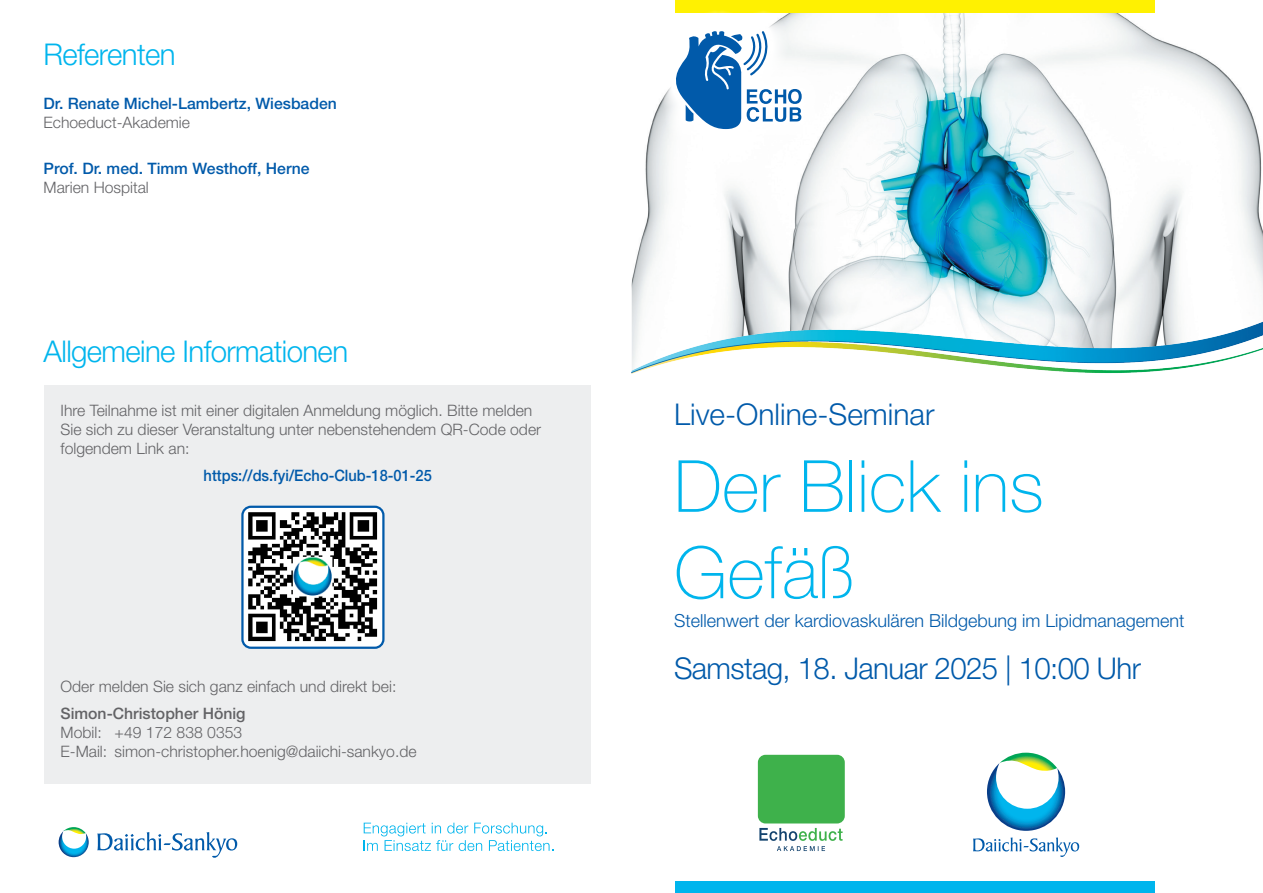
<style>
.page{position:relative;width:1263px;height:893px;background:#fff}
.page>*{position:absolute;margin:0;border:0;box-sizing:border-box;transform-origin:0 0}
.t1{font:100 72px/86.4px "Helvetica Neue LT Std";color:#00b5ed}
.t2{font:300 30px "Helvetica Neue LT Std";letter-spacing:-.02em;color:#00b5ed}
.t3{font:300 30px "Helvetica Neue LT Std";letter-spacing:-.02em;color:#015aaa}
.t4{font:300 30px "Helvetica Neue LT Std";color:#015aaa}
.t5{font:300 18px "Helvetica Neue LT Std";color:#015aaa}
.t6{font:300 15.75px/18.9px "Helvetica Neue LT Std";color:#636366}
.t7{font:500 15.75px "Helvetica Neue LT Std";color:#015aaa}
.t8{font:500 15.75px "Helvetica Neue LT Std";color:#015aaa;scale:.93 1}
.t9{font:500 15.75px "Helvetica Neue LT Std";color:#636366}
</style>
<div class="page">
<div style="left:758px;top:755px;width:87px;height:68px;background:#3eb14b;border-radius:8px"></div>
<svg style="left:759px;top:828px;width:83px;height:23px"></svg>
<img style="left:632px;top:9px;width:631px;height:309px">
<img style="left:631px;top:318px;width:632px;height:55px">
<svg style="left:973px;top:837px;width:106px;height:20px"></svg>
<svg style="left:987px;top:753px;width:78px;height:78px"></svg>
<div style="left:675px;top:0;width:479px;height:12px;background:#fff101"></div>
<div style="left:675px;top:882px;width:479px;height:11px;background:#00b5ed"></div>
<svg style="left:655px;top:10px;width:168px;height:140px"></svg>
<svg style="left:675px;top:31px;width:127px;height:98px"></svg>
<div style="left:44px;top:385px;width:547px;height:398px;background:#edeeef"></div>
<img style="left:244px;top:507px;width:139px;height:141px">
<div style="left:241px;top:506px;width:143px;height:143px;border:2px solid #015aaa;border-radius:9px"></div>
<svg style="left:97px;top:832px;width:140px;height:26px"></svg>
<svg style="left:59px;top:827px;width:30px;height:30px"></svg>
<svg style="left:364px;top:823px;width:189px;height:28px"></svg>
<h2 class="t2" style="left:44px;top:36px;width:133px">Referenten</h2>
<p class="t7" style="left:44px;top:94px;width:295px">Dr. Renate Michel-Lambertz, Wiesbaden</p>
<p class="t6" style="left:44px;top:113px;width:148px">Echoeduct-Akademie</p>
<p class="t7" style="left:44px;top:159px;width:268px">Prof. Dr. med. Timm Westhoff, Herne</p>
<p class="t6" style="left:44px;top:178px;width:107px">Marien Hospital</p>
<h2 class="t2" style="left:44px;top:333px;width:306px">Allgemeine Informationen</h2>
<p class="t6" style="left:61px;top:401px;width:482px">Ihre Teilnahme ist mit einer digitalen Anmeldung möglich. Bitte melden<br>Sie sich zu dieser Veranstaltung unter nebenstehendem QR-Code oder folgendem Link an:</p>
<p class="t8" style="left:204px;top:466px;width:247px">https://ds.fyi/Echo-Club-18-01-25</p>
<p class="t6" style="left:61px;top:677px;width:337px">Oder melden Sie sich ganz einfach und direkt bei:</p>
<p class="t9" style="left:61px;top:704px;width:186px">Simon-Christopher Hönig</p>
<p class="t6" style="left:61px;top:723px;width:357px">Mobil: +49 172 838 0353<br>E-Mail: simon-christopher.hoenig@daiichi-sankyo.de</p>
<h2 class="t4" style="left:674px;top:396px;width:262px">Live-Online-Seminar</h2>
<h1 class="t1" style="left:674px;top:443px;width:371px">Der Blick ins<br>Gefäß</h1>
<p class="t5" style="left:674px;top:610px;width:512px">Stellenwert der kardiovaskulären Bildgebung im Lipidmanagement</p>
<h2 class="t3" style="left:674px;top:650px;width:468px">Samstag, 18. Januar 2025 | 10:00 Uhr</h2>
</div>
